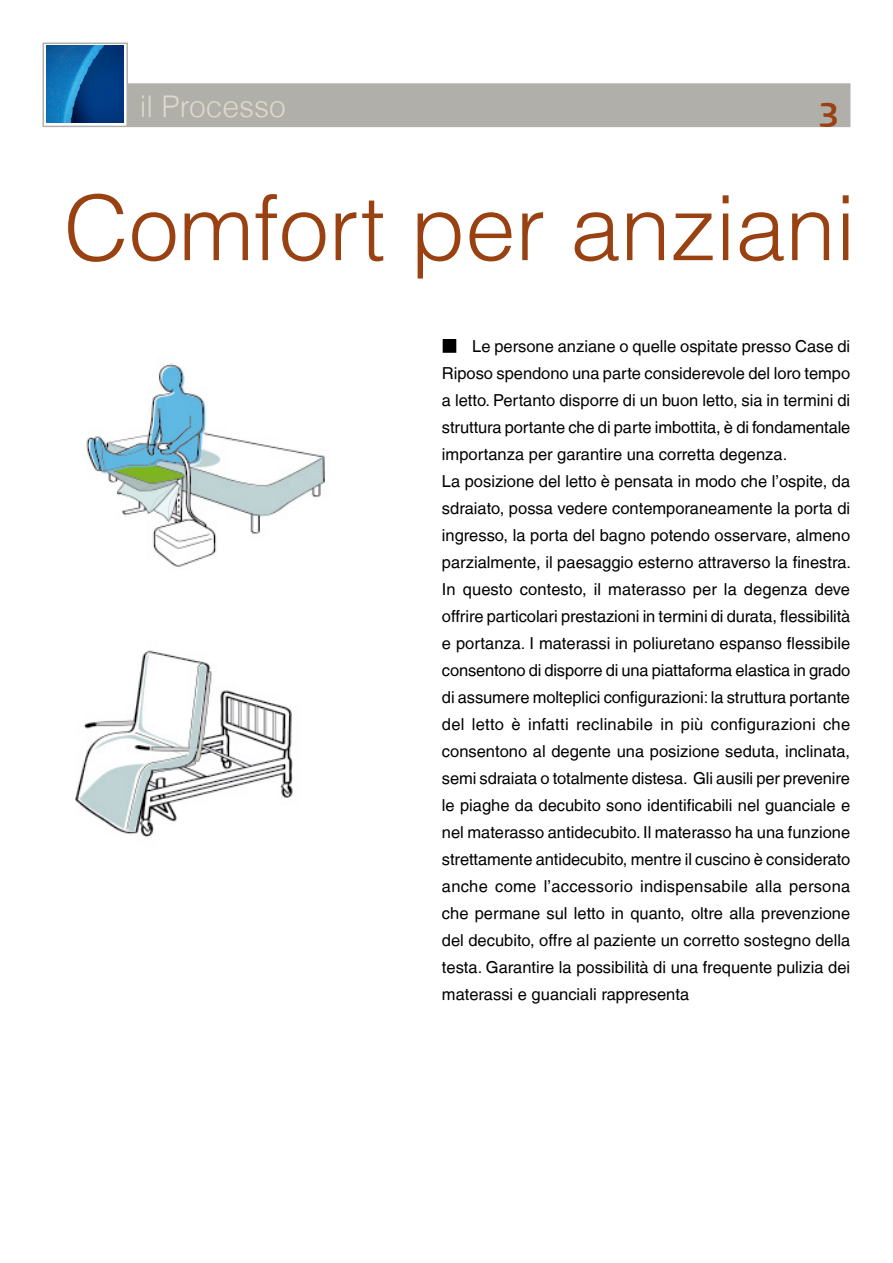
<style>
.page{position:relative;width:893px;height:1263px;background:#fff}
.page>*{position:absolute;margin:0;border:0;box-sizing:border-box;transform-origin:0 0}
.t1{font:300 90px "Helvetica LT";color:#994111}
.t2{font:36px "Aquiline Book Bold SWFTE";color:#994111}
.t3{font:300 30px "Helvetica LT";color:#ddd8c9}
.t4{font:16.5px/27px "Helvetica LT";color:#000}
</style>
<div class="page">
<div style="left:443px;top:340px;width:13px;height:12px;background:#000"></div>
<div style="left:443px;top:339px;width:13px;height:14px;border:2px solid #000"></div>
<div style="left:128px;top:83px;width:722px;height:44px;background:#b1afaa;border:2px solid #b1afaa"></div>
<svg style="left:43px;top:43px;width:85px;height:84px"></svg>
<img style="left:47px;top:46px;width:76px;height:76px">
<img style="left:75px;top:363px;width:250px;height:475px">
<h3 class="t3" style="left:140px;top:88px;width:148px">il Processo</h3>
<h2 class="t2" style="left:818px;top:94px;width:23px">3</h2>
<h1 class="t1" style="left:64px;top:172px;width:793px">Comfort per anziani</h1>
<p class="t4" style="left:442px;top:333px;width:411px;text-indent:30px">Le persone anziane o quelle ospitate presso Case di Riposo spendono una parte considerevole del loro tempo a letto. Pertanto disporre di un buon letto, sia in termini di struttura portante che di parte imbottita, è di fondamentale importanza per garantire una corretta degenza.<br>La posizione del letto è pensata in modo che l’ospite, da sdraiato, possa vedere contemporaneamente la porta di ingresso, la porta del bagno potendo osservare, almeno parzialmente, il paesaggio esterno attraverso la finestra.<br>In questo contesto, il materasso per la degenza deve offrire particolari prestazioni in termini di durata, flessibilità e portanza. I materassi in poliuretano espanso flessibile consentono di disporre di una piattaforma elastica in grado di assumere molteplici configurazioni: la struttura portante del letto è infatti reclinabile in più configurazioni che consentono al degente una posizione seduta, inclinata, semi sdraiata o totalmente distesa. Gli ausili per prevenire le piaghe da decubito sono identificabili nel guanciale e nel materasso antidecubito. Il materasso ha una funzione strettamente antidecubito, mentre il cuscino è considerato anche come l’accessorio indispensabile alla persona che permane sul letto in quanto, oltre alla prevenzione del decubito, offre al paziente un corretto sostegno della testa. Garantire la possibilità di una frequente pulizia dei materassi e guanciali rappresenta</p>
</div>
